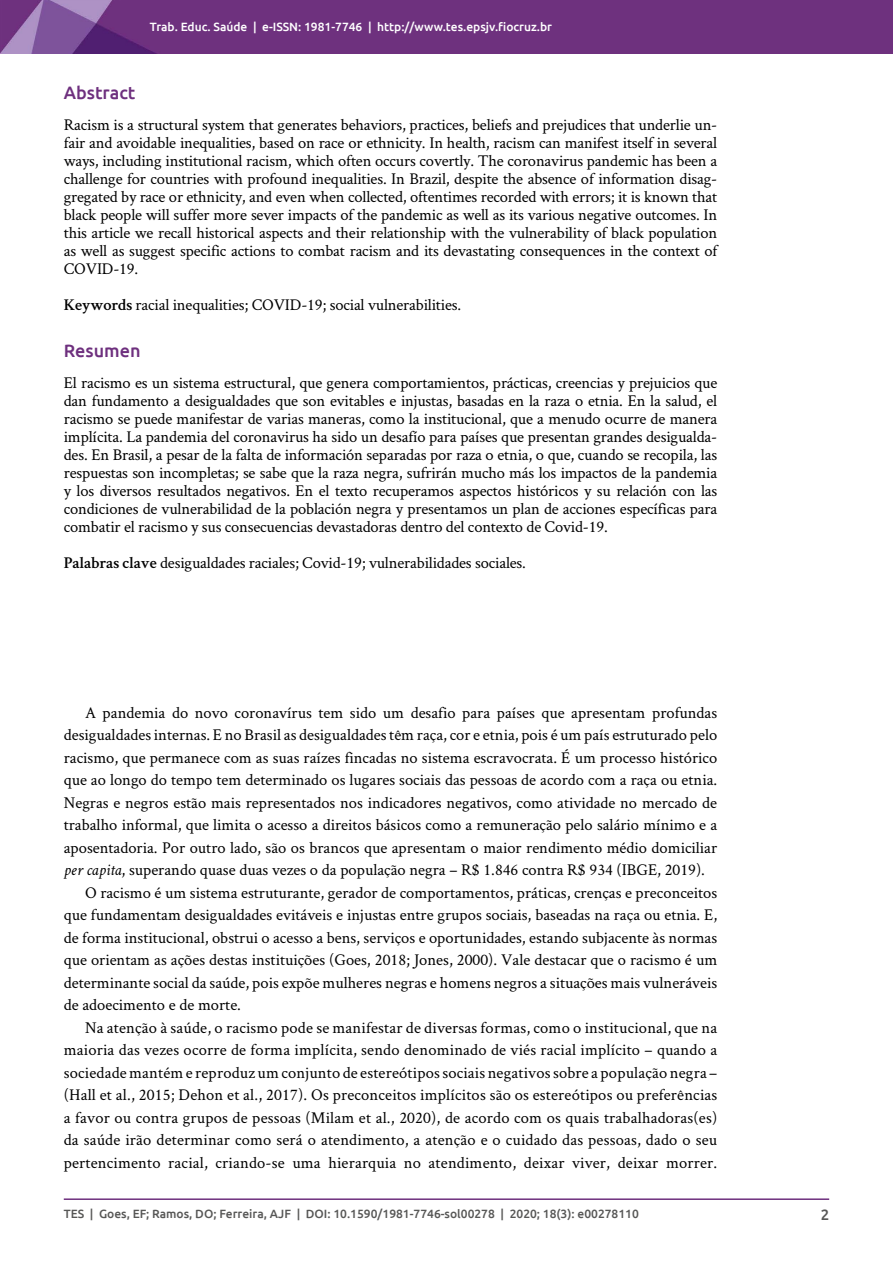
<style>
.page{position:relative;width:893px;height:1263px;background:#fff}
.page>*{position:absolute;margin:0;border:0;box-sizing:border-box;transform-origin:0 0}
.t1{font:500 18px "Ubuntu";color:#6e307e}
.t2{font:16.5px/18px "Crimson Text";color:#000;text-align:justify}
.t3{font:500 15px "Ubuntu";color:#575756}
.t4{font:500 12px "Ubuntu";color:#575756}
.t5{font:500 12px "Ubuntu";color:#fff}
.s1{font-weight:600}
.s2{font-style:italic}
</style>
<div class="page">
<hr style="left:64px;top:1198px;width:765px;height:2px;background:#6e307e">
<img style="left:0;top:0;width:893px;height:53px">
<p class="t5" style="left:150px;top:19px;width:404px">Trab. Educ. Saúde | e-ISSN: 1981-7746 | http://www.tes.epsjv.fiocruz.br</p>
<p class="t1" style="left:64px;top:81px;width:73px">Abstract</p>
<p class="t2" style="left:64px;top:115px;width:655px">Racism is a structural system that generates behaviors, practices, beliefs and prejudices that underlie un&shy;fair and avoidable inequalities, based on race or ethnicity. In health, racism can manifest itself in several ways, including institutional racism, which often occurs covertly. The coronavirus pandemic has been a challenge for countries with profound inequalities. In Brazil, despite the absence of information disag&shy;gregated by race or ethnicity, and even when collected, oftentimes recorded with errors; it is known that black people will suffer more sever impacts of the pandemic as well as its various negative outcomes. In this article we recall historical aspects and their relationship with the vulnerability of black population as well as suggest specific actions to combat racism and its devastating consequences in the context of COVID-19.</p>
<p class="t2" style="left:64px;top:295px;width:399px"><span class="s1">Keywords</span> racial inequalities; COVID-19; social vulnerabilities.</p>
<p class="t1" style="left:64px;top:339px;width:78px">Resumen</p>
<p class="t2" style="left:64px;top:373px;width:655px">El racismo es un sistema estructural, que genera comportamientos, prácticas, creencias y prejuicios que dan fundamento a desigualdades que son evitables e injustas, basadas en la raza o etnia. En la salud, el racismo se puede manifestar de varias maneras, como la institucional, que a menudo ocurre de manera implícita. La pandemia del coronavirus ha sido un desafío para países que presentan grandes desigualda&shy;des. En Brasil, a pesar de la falta de información separadas por raza o etnia, o que, cuando se recopila, las respuestas son incompletas; se sabe que la raza negra, sufrirán mucho más los impactos de la pandemia y los diversos resultados negativos. En el texto recuperamos aspectos históricos y su relación con las condiciones de vulnerabilidad de la población negra y presentamos un plan de acciones específicas para combatir el racismo y sus consecuencias devastadoras dentro del contexto de Covid-19.</p>
<p class="t2" style="left:64px;top:553px;width:464px"><span class="s1">Palabras clave</span> desigualdades raciales; Covid-19; vulnerabilidades sociales.</p>
<p class="t2" style="left:85px;top:703px;width:634px">A pandemia do novo coronavírus tem sido um desafio para países que apresentam profundas</p>
<p class="t2" style="left:64px;top:725px;width:655px">desigualdades internas. E no Brasil as desigualdades têm raça, cor e etnia, pois é um país estruturado pelo</p>
<p class="t2" style="left:64px;top:748px;width:655px">racismo, que permanece com as suas raízes fincadas no sistema escravocrata. É um processo histórico</p>
<p class="t2" style="left:64px;top:770px;width:655px">que ao longo do tempo tem determinado os lugares sociais das pessoas de acordo com a raça ou etnia.</p>
<p class="t2" style="left:64px;top:793px;width:655px">Negras e negros estão mais representados nos indicadores negativos, como atividade no mercado de</p>
<p class="t2" style="left:64px;top:815px;width:655px">trabalho informal, que limita o acesso a direitos básicos como a remuneração pelo salário mínimo e a</p>
<p class="t2" style="left:64px;top:838px;width:655px">aposentadoria. Por outro lado, são os brancos que apresentam o maior rendimento médio domiciliar</p>
<p class="t2" style="left:64px;top:860px;width:643px"><span class="s2">per capita</span>, superando quase duas vezes o da população negra – R$ 1.846 contra R$ 934 (IBGE, 2019).</p>
<p class="t2" style="left:85px;top:883px;width:634px">O racismo é um sistema estruturante, gerador de comportamentos, práticas, crenças e preconceitos</p>
<p class="t2" style="left:64px;top:905px;width:655px">que fundamentam desigualdades evitáveis e injustas entre grupos sociais, baseadas na raça ou etnia. E,</p>
<p class="t2" style="left:64px;top:928px;width:655px">de forma institucional, obstrui o acesso a bens, serviços e oportunidades, estando subjacente às normas</p>
<p class="t2" style="left:64px;top:950px;width:655px">que orientam as ações destas instituições (Goes, 2018; Jones, 2000). Vale destacar que o racismo é um</p>
<p class="t2" style="left:64px;top:973px;width:655px">determinante social da saúde, pois expõe mulheres negras e homens negros a situações mais vulneráveis</p>
<p class="t2" style="left:64px;top:995px;width:179px">de adoecimento e de morte.</p>
<p class="t2" style="left:85px;top:1018px;width:634px">Na atenção à saúde, o racismo pode se manifestar de diversas formas, como o institucional, que na</p>
<p class="t2" style="left:64px;top:1040px;width:655px">maioria das vezes ocorre de forma implícita, sendo denominado de viés racial implícito – quando a</p>
<p class="t2" style="left:64px;top:1063px;width:655px">sociedade mantém e reproduz um conjunto de estereótipos sociais negativos sobre a população negra –</p>
<p class="t2" style="left:64px;top:1085px;width:655px">(Hall et al., 2015; Dehon et al., 2017). Os preconceitos implícitos são os estereótipos ou preferências</p>
<p class="t2" style="left:64px;top:1108px;width:655px">a favor ou contra grupos de pessoas (Milam et al., 2020), de acordo com os quais trabalhadoras(es)</p>
<p class="t2" style="left:64px;top:1130px;width:655px">da saúde irão determinar como será o atendimento, a atenção e o cuidado das pessoas, dado o seu</p>
<p class="t2" style="left:64px;top:1153px;width:655px">pertencimento racial, criando-se uma hierarquia no atendimento, deixar viver, deixar morrer.</p>
<p class="t4" style="left:64px;top:1206px;width:577px">TES | Goes, EF; Ramos, DO; Ferreira, AJF | DOI: 10.1590/1981-7746-sol00278 | 2020; 18(3): e00278110</p>
<p class="t3" style="left:821px;top:1205px;width:10px">2</p>
</div>
